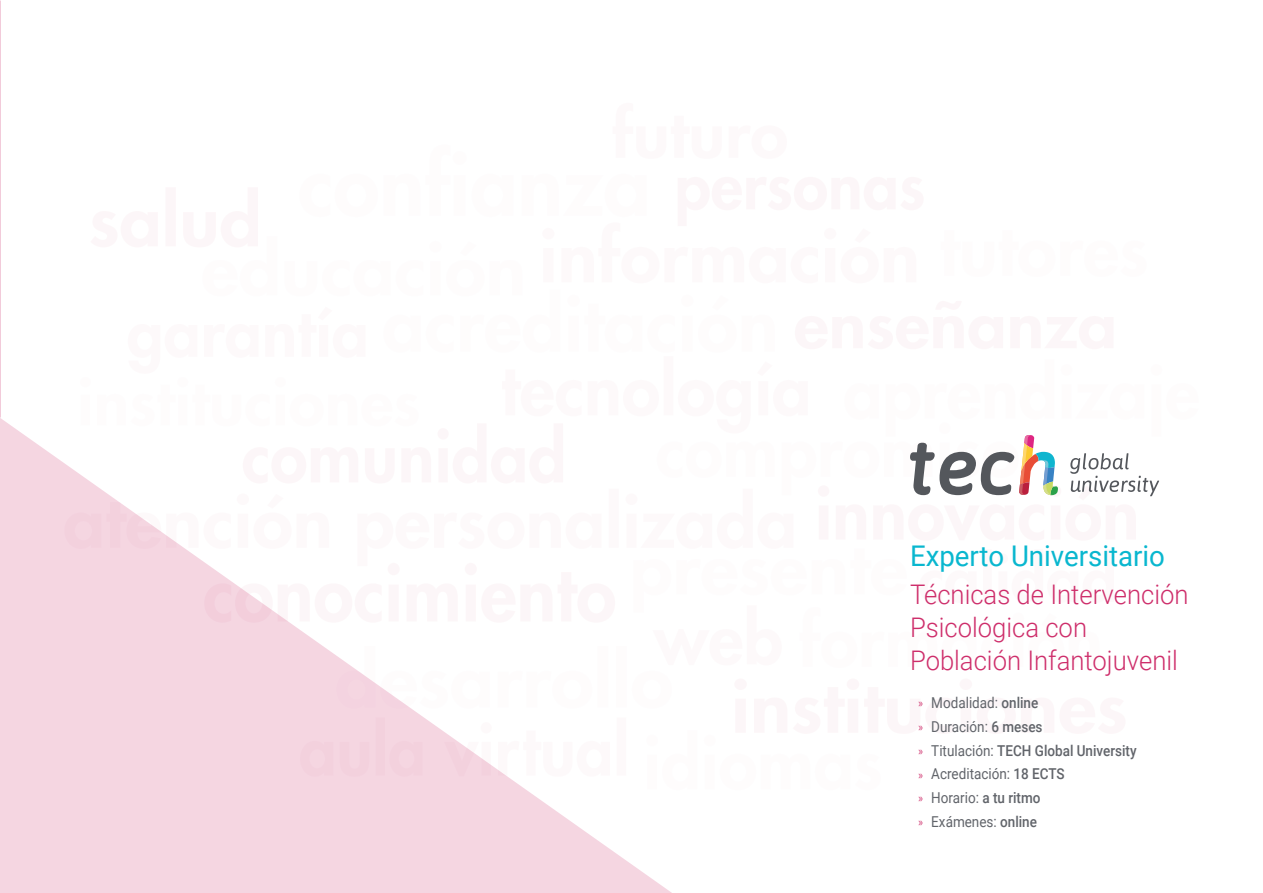
<style>
.page{position:relative;width:1263px;height:893px;background:#fff}
.page>*{position:absolute;margin:0;border:0;box-sizing:border-box;transform-origin:0 0}
.t1{font:28.5px "Roboto";color:#09b7cf}
.t2{font:300 27px/33px "Roboto";color:#ce2e6b;scale:.95 1}
.t3{font:15px/23.7px "Roboto";color:#61646a;scale:.9 1}
.s1{font-family:"Myriad Pro";font-size:12px;color:#ce2e6b}
.s2{font-weight:500}
</style>
<div class="page">
<svg style="left:0;top:418px;width:672px;height:475px;background:#f5d9e3"></svg>
<svg style="left:64px;top:418px;width:1095px;height:372px"></svg>
<h1 class="t1" style="left:910px;top:536px;width:256px">Experto Universitario</h1>
<h2 class="t2" style="left:910px;top:577px;width:295px">Técnicas de Intervención<br>Psicológica con<br>Población Infantojuvenil</h2>
<p class="t3" style="left:918px;top:690px;width:244px"><span class="s1">»</span> Modalidad: <span class="s2">online<br></span><span class="s1">»</span> Duración: <span class="s2">6 meses<br></span><span class="s1">»</span> Titulación: <span class="s2">TECH Global University </span><span class="s1">»</span> Acreditación: <span class="s2">18 ECTS<br></span><span class="s1">»</span> Horario: <span class="s2">a tu ritmo<br></span><span class="s1">»</span> Exámenes: <span class="s2">online</span></p>
</div>
